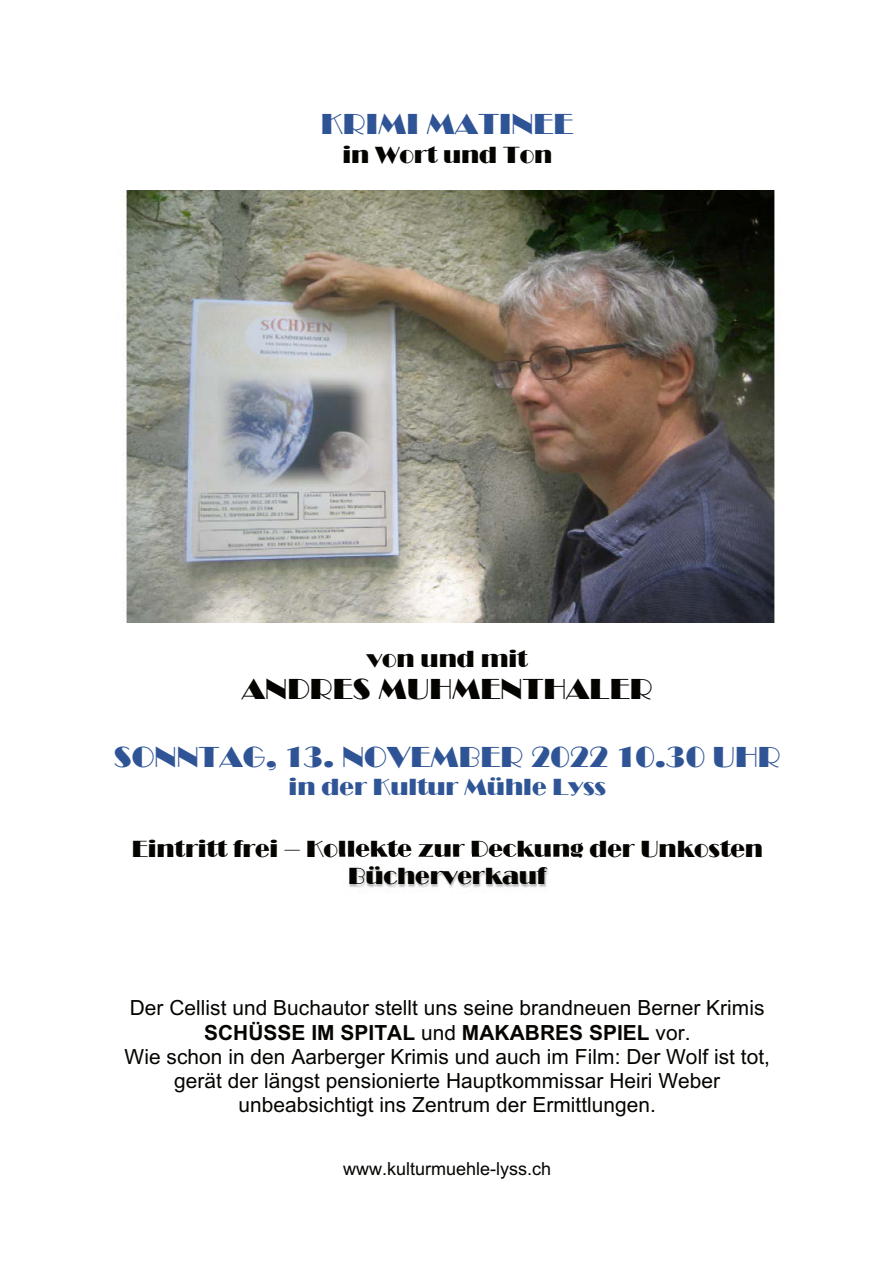
<style>
.page{position:relative;width:893px;height:1263px;background:#fff}
.page>*{position:absolute;margin:0;border:0;box-sizing:border-box;transform-origin:0 0}
.t1{font:29.85px "Broadway";letter-spacing:.005em;color:#2f5496}
.t2{font:29.85px "Broadway";letter-spacing:.005em;color:#060400}
.t3{font:24.15px/27.8px "Broadway";letter-spacing:-.005em;color:#060400;text-align:center}
.t4{font:24.15px "Broadway";color:#305596}
.t5{font:20.85px/24.2px "Arial";letter-spacing:.005em;color:#060400;text-align:center}
.t6{font:18px "Arial";color:#060400}
.s1{font-weight:700}
</style>
<div class="page">
<img style="left:349px;top:867px;width:200px;height:21px">
<img style="left:332px;top:854px;width:246px;height:3px">
<img style="left:124px;top:190px;width:651px;height:432px">
<h1 class="t1" style="left:321px;top:107px;width:254px">KRIMI MATINEE</h1>
<p class="t3" style="left:342px;top:141px;width:211px">in Wort und Ton</p>
<p class="t3" style="left:367px;top:645px;width:162px">von und mit</p>
<h1 class="t2" style="left:242px;top:672px;width:412px">ANDRES MUHMENTHALER</h1>
<h1 class="t1" style="left:114px;top:740px;width:668px">SONNTAG, 13. NOVEMBER 2022 10.30 UHR</h1>
<p class="t4" style="left:289px;top:773px;width:319px">in der Kultur Mühle Lyss</p>
<p class="t3" style="left:132px;top:835px;width:633px">Eintritt frei – Kollekte zur Deckung der Unkosten<br>Bücherverkauf</p>
<p class="t5" style="left:125px;top:996px;width:647px">Der Cellist und Buchautor stellt uns seine brandneuen Berner Krimis <span class="s1">SCHÜSSE IM SPITAL</span> und <span class="s1">MAKABRES SPIEL</span> vor.<br>Wie schon in den Aarberger Krimis und auch im Film: Der Wolf ist tot, gerät der längst pensionierte Hauptkommissar Heiri Weber unbeabsichtigt ins Zentrum der Ermittlungen.</p>
<p class="t6" style="left:343px;top:1156px;width:210px">www.kulturmuehle-lyss.ch</p>
</div>
